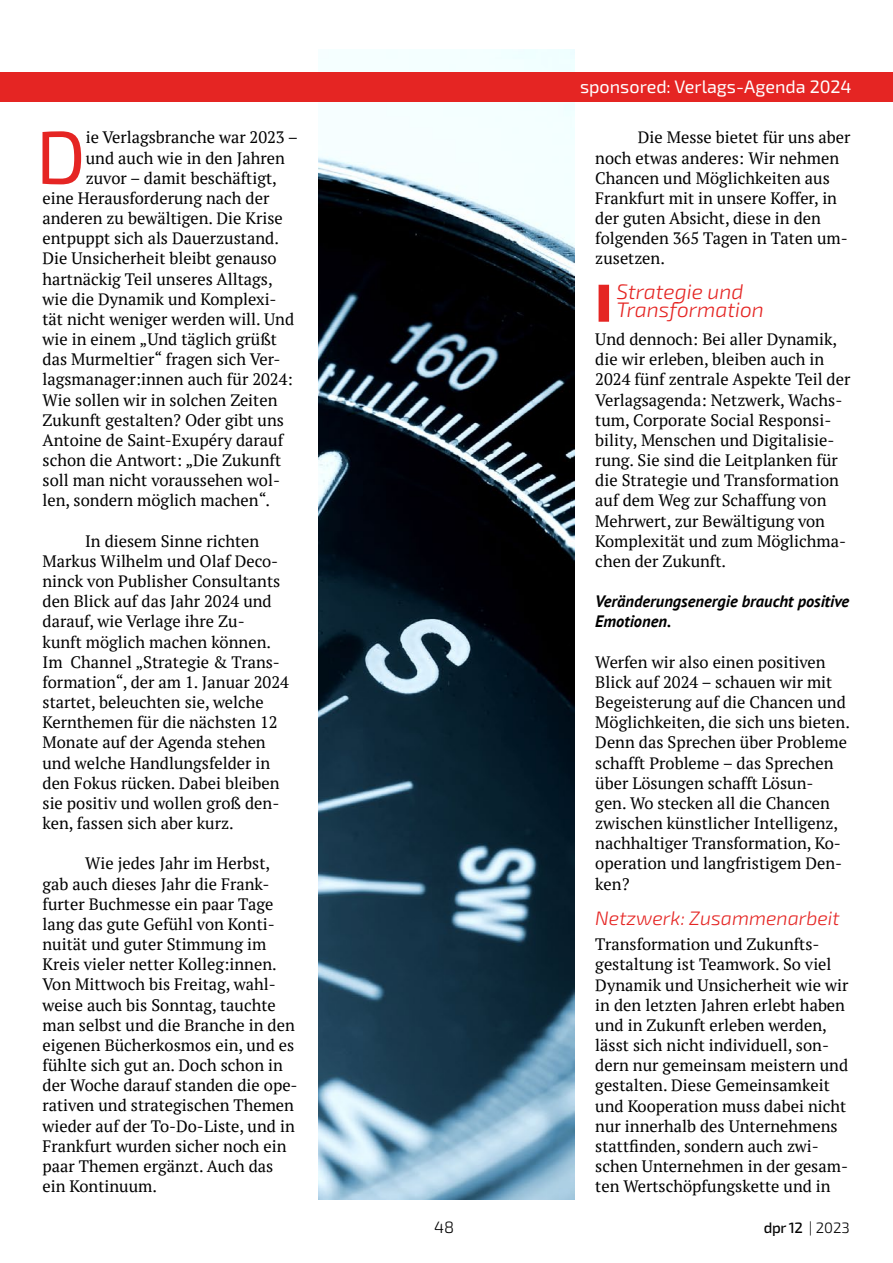
<style>
.page{position:relative;width:893px;height:1263px;background:#fff}
.page>*{position:absolute;margin:0;border:0;box-sizing:border-box;transform-origin:0 0}
.t1{font:75px "Exo 2";color:#e52523}
.t2{font:italic 300 21px/18px "Exo 2";color:#e52523}
.t3{font:italic 300 19.5px "Exo 2";color:#e52523}
.t4{font:18px "Exo 2";color:#fff}
.t5{font:16.5px/20.1px "PT Serif";color:#000}
.t6{font:italic 700 16.5px/20.1px "PT Sans";color:#000}
.t7{font:300 16.5px "Exo 2";color:#000}
.t8{font:500 15px "Exo 2";color:#000}
.s1{font-weight:300}
</style>
<div class="page">
<img style="left:319px;top:49px;width:255px;height:1150px">
<div style="left:0;top:72px;width:893px;height:30px;background:#e52523"></div>
<div style="left:599px;top:285px;width:10px;height:37px;background:#e52523"></div>
<h1 class="t1" style="left:36px;top:114px;width:51px">D</h1>
<p class="t5" style="left:86px;top:127px;width:214px">ie Verlagsbranche war 2023 –</p>
<p class="t5" style="left:86px;top:147px;width:201px">und auch wie in den Jahren</p>
<p class="t5" style="left:86px;top:168px;width:193px">zuvor – damit beschäftigt,</p>
<p class="t5" style="left:43px;top:188px;width:228px">eine Herausforderung nach der</p>
<p class="t5" style="left:43px;top:208px;width:242px">anderen zu bewältigen. Die Krise</p>
<p class="t5" style="left:43px;top:228px;width:238px">entpuppt sich als Dauerzustand.</p>
<p class="t5" style="left:43px;top:248px;width:236px">Die Unsicherheit bleibt genauso</p>
<p class="t5" style="left:43px;top:268px;width:232px">hartnäckig Teil unseres Alltags,</p>
<p class="t5" style="left:43px;top:289px;width:236px">wie die Dynamik und Komplexi-</p>
<p class="t5" style="left:43px;top:309px;width:253px">tät nicht weniger werden will. Und</p>
<p class="t5" style="left:43px;top:329px;width:236px">wie in einem „Und täglich grüßt</p>
<p class="t5" style="left:43px;top:349px;width:240px">das Murmeltier“ fragen sich Ver-</p>
<p class="t5" style="left:43px;top:369px;width:252px">lagsmanager:innen auch für 2024:</p>
<p class="t5" style="left:43px;top:389px;width:236px">Wie sollen wir in solchen Zeiten</p>
<p class="t5" style="left:43px;top:410px;width:243px">Zukunft gestalten? Oder gibt uns</p>
<p class="t5" style="left:43px;top:430px;width:242px">Antoine de Saint-Exupéry darauf</p>
<p class="t5" style="left:43px;top:450px;width:240px">schon die Antwort: „Die Zukunft</p>
<p class="t5" style="left:43px;top:470px;width:239px">soll man nicht voraussehen wol-</p>
<p class="t5" style="left:43px;top:490px;width:229px">len, sondern möglich machen“.</p>
<p class="t5" style="left:43px;top:531px;width:248px;text-indent:43px">In diesem Sinne richten<br>Markus Wilhelm und Olaf Deco&shy;ninck von Publisher Consultants den Blick auf das Jahr 2024 und darauf, wie Verlage ihre Zu-<br>kunft möglich machen können.<br>Im Channel „Strategie &amp; Trans&shy;formation“, der am 1. Januar 2024 startet, beleuchten sie, welche<br>Kernthemen für die nächsten 12<br>Monate auf der Agenda stehen und welche Handlungsfelder in den Fokus rücken. Dabei bleiben sie positiv und wollen groß den&shy;ken, fassen sich aber kurz.</p>
<p class="t5" style="left:43px;top:853px;width:257px;text-indent:43px">Wie jedes Jahr im Herbst, gab auch dieses Jahr die Frank&shy;furter Buchmesse ein paar Tage lang das gute Gefühl von Konti&shy;nuität und guter Stimmung im<br>Kreis vieler netter Kolleg:innen.<br>Von Mittwoch bis Freitag, wahl&shy;weise auch bis Sonntag, tauchte man selbst und die Branche in den eigenen Bücherkosmos ein, und es fühlte sich gut an. Doch schon in der Woche darauf standen die ope&shy;rativen und strategischen Themen wieder auf der To-Do-Liste, und in<br>Frankfurt wurden sicher noch ein paar Themen ergänzt. Auch das ein Kontinuum.</p>
<p class="t4" style="left:580px;top:77px;width:273px">sponsored: Verlags-Agenda 2024</p>
<p class="t5" style="left:595px;top:127px;width:257px;text-indent:43px">Die Messe bietet für uns aber noch etwas anderes: Wir nehmen<br>Chancen und Möglichkeiten aus<br>Frankfurt mit in unsere Koffer, in der guten Absicht, diese in den folgenden 365 Tagen in Taten um&shy;zusetzen.</p>
<p class="t2" style="left:617px;top:283px;width:149px">Strategie und<br>Transformation</p>
<p class="t5" style="left:595px;top:329px;width:257px">Und dennoch: Bei aller Dynamik, die wir erleben, bleiben auch in<br>2024 fünf zentrale Aspekte Teil der<br>Verlagsagenda: Netzwerk, Wachs&shy;tum, Corporate Social Responsi&shy;bility, Menschen und Digitalisie&shy;rung. Sie sind die Leitplanken für die Strategie und Transformation auf dem Weg zur Schaffung von<br>Mehrwert, zur Bewältigung von<br>Komplexität und zum Möglichma&shy;chen der Zukunft.</p>
<p class="t6" style="left:595px;top:591px;width:255px">Veränderungsenergie braucht positive<br>Emotionen.</p>
<p class="t5" style="left:595px;top:652px;width:256px">Werfen wir also einen positiven<br>Blick auf 2024 – schauen wir mit<br>Begeisterung auf die Chancen und<br>Möglichkeiten, die sich uns bieten.<br>Denn das Sprechen über Probleme schafft Probleme – das Sprechen über Lösungen schafft Lösun-<br>gen. Wo stecken all die Chancen zwischen künstlicher Intelligenz, nachhaltiger Transformation, Ko&shy;operation und langfristigem Den&shy;ken?</p>
<p class="t3" style="left:595px;top:907px;width:246px">Netzwerk: Zusammenarbeit</p>
<p class="t5" style="left:595px;top:934px;width:255px">Transformation und Zukunfts&shy;gestaltung ist Teamwork. So viel<br>Dynamik und Unsicherheit wie wir in den letzten Jahren erlebt haben und in Zukunft erleben werden, lässt sich nicht individuell, son&shy;dern nur gemeinsam meistern und gestalten. Diese Gemeinsamkeit und Kooperation muss dabei nicht nur innerhalb des Unternehmens stattfinden, sondern auch zwi&shy;schen Unternehmen in der gesam&shy;ten Wertschöpfungskette und in</p>
<p class="t7" style="left:434px;top:1217px;width:22px">48</p>
<p class="t8" style="left:764px;top:1218px;width:88px">dpr 12 <span class="s1">| 2023</span></p>
</div>
